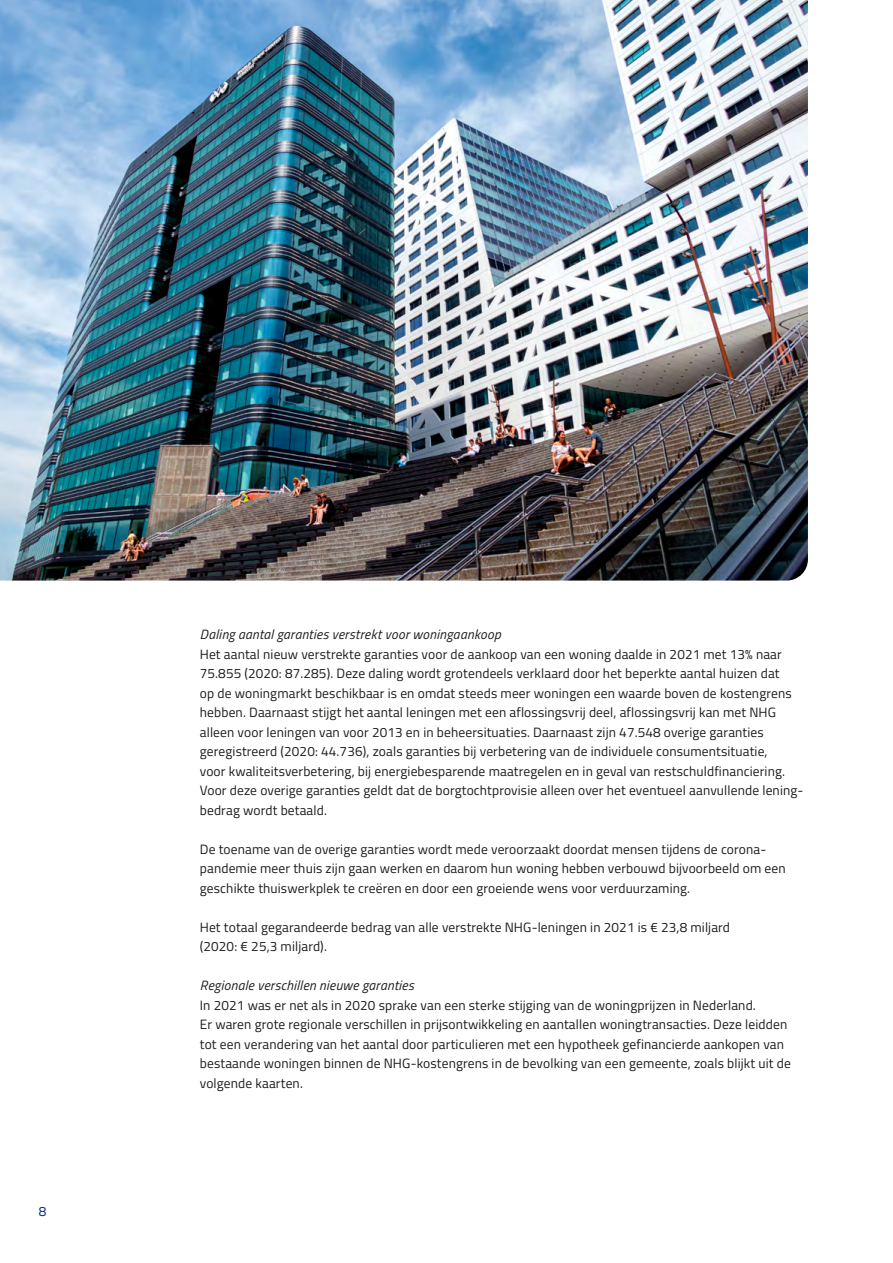
<style>
.page{position:relative;width:893px;height:1263px;background:#fff}
.page>*{position:absolute;margin:0;border:0;box-sizing:border-box;transform-origin:0 0}
.nhg_PLAT{font:13.5px/19.5px "Titillium Web";letter-spacing:.01em;color:#1d1d1b}
.nhg_KOP5_cursief{font:italic 13.5px "Titillium Web";letter-spacing:.02em;color:#1d1d1b}
.t1{font:13.5px "Titillium Web";color:#002b6d}
</style>
<div class="page">
<img style="left:0;top:0;width:808px;height:580px">
<p class="t1" style="left:39px;top:1201px;width:9px">8</p>
<p class="nhg_KOP5_cursief" style="left:200px;top:624px;width:302px">Daling aantal garanties verstrekt voor woningaankoop</p>
<p class="nhg_PLAT" style="left:200px;top:643px;width:605px">Het aantal nieuw verstrekte garanties voor de aankoop van een woning daalde in 2021 met 13% naar 75.855 (2020: 87.285). Deze daling wordt grotendeels verklaard door het beperkte aantal huizen dat<br>op de woningmarkt beschikbaar is en omdat steeds meer woningen een waarde boven de kostengrens hebben. Daarnaast stijgt het aantal leningen met een aflossingsvrij deel, aflossingsvrij kan met NHG alleen voor leningen van voor 2013 en in beheersituaties. Daarnaast zijn 47.548 overige garanties geregistreerd (2020: 44.736), zoals garanties bij verbetering van de individuele consumentsituatie,<br>voor kwaliteitsverbetering, bij energiebesparende maatregelen en in geval van restschuldfinanciering.<br>Voor deze overige garanties geldt dat de borgtochtprovisie alleen over het eventueel aanvullende lening&shy;bedrag wordt betaald.</p>
<p class="nhg_PLAT" style="left:200px;top:838px;width:587px">De toename van de overige garanties wordt mede veroorzaakt doordat mensen tijdens de corona&shy;pandemie meer thuis zijn gaan werken en daarom hun woning hebben verbouwd bijvoorbeeld om een geschikte thuiswerkplek te creëren en door een groeiende wens voor verduurzaming.</p>
<p class="nhg_PLAT" style="left:200px;top:916px;width:532px">Het totaal gegarandeerde bedrag van alle verstrekte NHG-leningen in 2021 is € 23,8 miljard (2020: € 25,3 miljard).</p>
<p class="nhg_KOP5_cursief" style="left:200px;top:975px;width:216px">Regionale verschillen nieuwe garanties</p>
<p class="nhg_PLAT" style="left:200px;top:994px;width:593px">In 2021 was er net als in 2020 sprake van een sterke stijging van de woningprijzen in Nederland.<br>Er waren grote regionale verschillen in prijsontwikkeling en aantallen woningtransacties. Deze leidden tot een verandering van het aantal door particulieren met een hypotheek gefinancierde aankopen van bestaande woningen binnen de NHG-kostengrens in de bevolking van een gemeente, zoals blijkt uit de volgende kaarten.</p>
</div>
